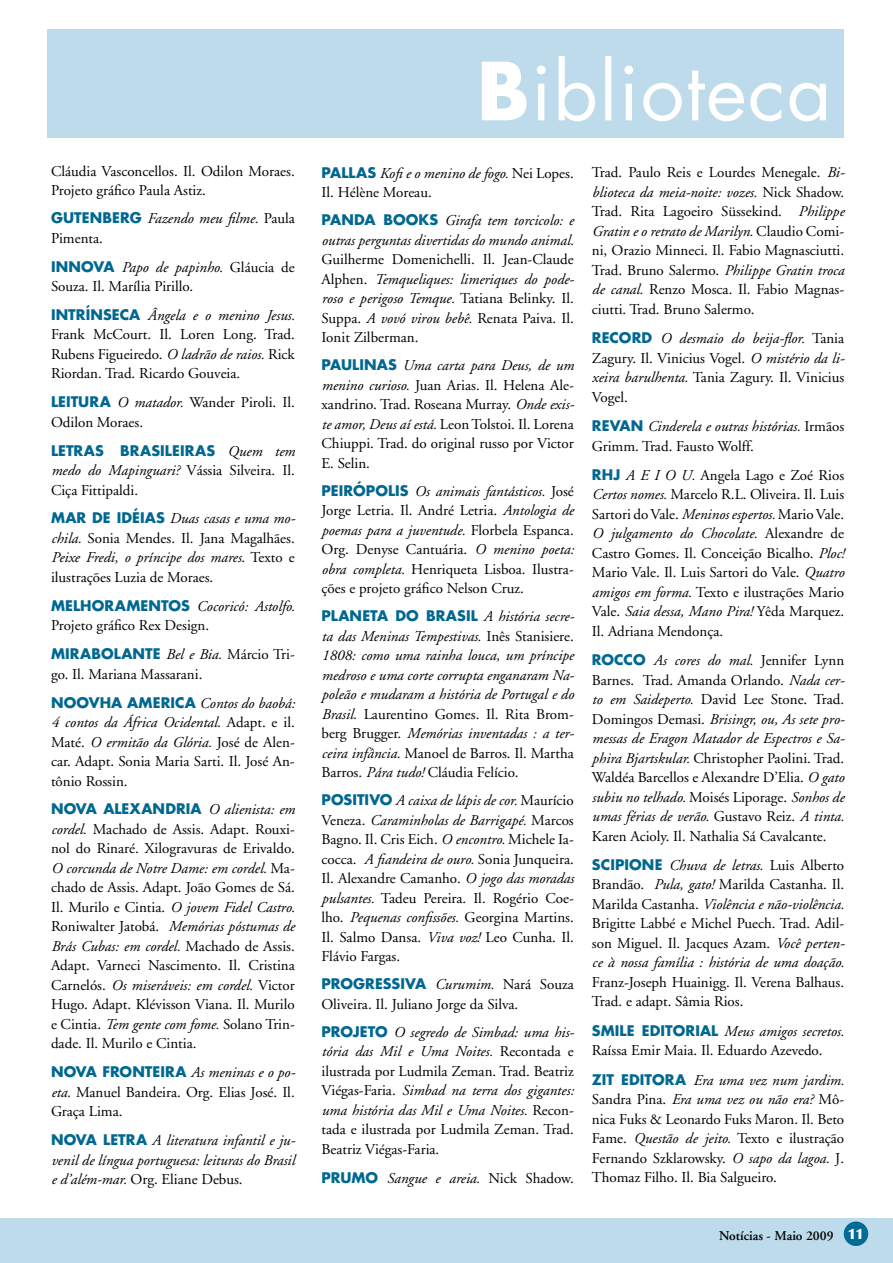
<style>
.page{position:relative;width:893px;height:1263px;background:#fff}
.page>*{position:absolute;margin:0;border:0;box-sizing:border-box;transform-origin:0 0}
.t1{font:15px/19.5px "Adobe Garamond";color:#000;text-align:justify}
.t2{font:italic 15px/19.5px "Adobe Garamond";color:#000}
.t3{font:700 14.25px "Futura";letter-spacing:.005em;color:#006890}
.t4{font:600 13.5px "Adobe Garamond";color:#000}
.s1{font-family:"Futura";font-weight:700;font-style:normal;font-size:14.25px;color:#006890}
.s2{font-style:normal}
.s3{font-family:"Futura";font-weight:700;font-size:14.25px;color:#006890}
.s4{font-style:italic}
.s5{font-family:"Adobe Garamond";font-weight:400;font-style:italic;font-size:15px;color:#000}
.s6{font-family:"Adobe Garamond";font-weight:400;font-size:15px;color:#000}
.s7{font-family:"Britannic";font-weight:700;font-size:15px;color:#fff}
</style>
<div class="page">
<div style="left:0;top:1218px;width:893px;height:45px;background:#bddbea"></div>
<div style="left:844px;top:1221px;width:24px;height:25px;background:#006c95;border-radius:50%"></div>
<div style="left:48px;top:29px;width:796px;height:108px;background:#bddbea"></div>
<svg style="left:482px;top:56px;width:344px;height:65px"></svg>
<p class="t1" style="left:51px;top:161px;width:245px">Cláudia Vasconcellos. Il. Odilon Moraes.<br>Projeto gráfico Paula Astiz.</p>
<p class="t2" style="left:51px;top:209px;width:245px"><span class="s1">GUTENBERG</span> Fazendo meu filme. <span class="s2">Paula<br>Pimenta.</span></p>
<p class="t1" style="left:51px;top:257px;width:245px"><span class="s3">INNOVA</span> <span class="s4">Papo de papinho.</span> Gláucia de<br>Souza. Il. Marília Pirillo.</p>
<p class="t1" style="left:51px;top:306px;width:245px"><span class="s3">INTRÍNSECA</span> <span class="s4">Ângela e o menino Jesus.<br></span>Frank McCourt. Il. Loren Long. Trad.<br>Rubens Figueiredo. <span class="s4">O ladrão de raios.</span> Rick Riordan. Trad. Ricardo Gouveia.</p>
<p class="t1" style="left:51px;top:393px;width:245px"><span class="s3">LEITURA</span> <span class="s4">O matador.</span> Wander Piroli. Il.<br>Odilon Moraes.</p>
<p class="t3" style="left:51px;top:440px;width:245px">LETRAS BRASILEIRAS <span class="s5">Quem tem</span></p>
<p class="t1" style="left:51px;top:461px;width:245px"><span class="s4">medo do Mapinguari?</span> Vássia Silveira. Il.<br>Ciça Fittipaldi.</p>
<p class="t1" style="left:51px;top:509px;width:246px"><span class="s3">MAR DE IDÉIAS</span> <span class="s4">Duas casas e uma mo&shy;chila.</span> Sonia Mendes. Il. Jana Magalhães.<br><span class="s4">Peixe Fredi, o príncipe dos mares</span>. Texto e ilustrações Luzia de Moraes.</p>
<p class="t1" style="left:51px;top:597px;width:245px"><span class="s3">MELHORAMENTOS</span> <span class="s4">Cocoricó: Astolfo.<br></span>Projeto gráfico Rex Design.</p>
<p class="t3" style="left:51px;top:644px;width:245px">MIRABOLANTE <span class="s5">Bel e Bia.</span> <span class="s6">Márcio Tri-</span></p>
<p class="t1" style="left:51px;top:660px;width:245px;line-height:28.8px">go. Il. Mariana Massarani.<br><span class="s3">NOOVHA AMERICA</span> <span class="s4">Contos do baobá:</span></p>
<p class="t1" style="left:51px;top:713px;width:245px"><span class="s4">4 contos da África Ocidental.</span> Adapt. e il.<br>Maté. <span class="s4">O ermitão da Glória.</span> José de Alen&shy;car. Adapt. Sonia Maria Sarti. Il. José An&shy;tônio Rossin.</p>
<p class="t3" style="left:51px;top:799px;width:245px">NOVA ALEXANDRIA <span class="s5">O alienista: em</span></p>
<p class="t1" style="left:51px;top:820px;width:245px"><span class="s4">cordel.</span> Machado de Assis. Adapt. Rouxi&shy;nol do Rinaré. Xilogravuras de Erivaldo.<br><span class="s4">O corcunda de Notre Dame: em cordel.</span> Ma&shy;chado de Assis. Adapt. João Gomes de Sá.<br>Il. Murilo e Cintia. <span class="s4">O jovem Fidel Castro.<br></span>Roniwalter Jatobá. <span class="s4">Memórias póstumas de Brás Cubas: em cordel.</span> Machado de Assis.<br>Adapt. Varneci Nascimento. Il. Cristina Carnelós. <span class="s4">Os miseráveis: em cordel.</span> Victor Hugo. Adapt. Klévisson Viana. Il. Murilo e Cintia. <span class="s4">Tem gente com fome.</span> Solano Trin&shy;dade. Il. Murilo e Cintia.</p>
<p class="t1" style="left:51px;top:1063px;width:246px"><span class="s3">NOVA FRONTEIRA</span> <span class="s4">As meninas e o po&shy;eta.</span> Manuel Bandeira. Org. Elias José. Il.<br>Graça Lima.</p>
<p class="t2" style="left:51px;top:1131px;width:246px;text-align:justify"><span class="s1">NOVA LETRA</span> A literatura infantil e ju&shy;venil de língua portuguesa: leituras do Brasil e d’além-mar. <span class="s2">Org. Eliane Debus.</span></p>
<p class="t1" style="left:321px;top:164px;width:254px"><span class="s3">PALLAS</span> <span class="s4">Kofi e o menino de fogo.</span> Nei Lopes.<br>Il. Hélène Moreau.</p>
<p class="t2" style="left:321px;top:211px;width:254px"><span class="s1">PANDA BOOKS</span> Girafa tem torcicolo: e outras perguntas divertidas do mundo animal.</p>
<p class="t1" style="left:321px;top:250px;width:254px">Guilherme Domenichelli. Il. Jean-Claude Alphen. <span class="s4">Temqueliques: limeriques do pode&shy;roso e perigoso Temque.</span> Tatiana Belinky. Il.<br>Suppa. <span class="s4">A vovó virou bebê.</span> Renata Paiva. Il.<br>Ionit Zilberman.</p>
<p class="t1" style="left:321px;top:356px;width:254px"><span class="s3">PAULINAS</span> <span class="s4">Uma carta para Deus, de um menino curioso.</span> Juan Arias. Il. Helena Ale&shy;xandrino. Trad. Roseana Murray. <span class="s4">Onde exis&shy;te amor, Deus aí está.</span> Leon Tolstoi. Il. Lorena Chiuppi. Trad. do original russo por Victor E. Selin.</p>
<p class="t1" style="left:321px;top:482px;width:254px"><span class="s3">PEIRÓPOLIS</span> <span class="s4">Os animais fantásticos.</span> José Jorge Letria. Il. André Letria. <span class="s4">Antologia de poemas para a juventude.</span> Florbela Espanca.<br>Org. Denyse Cantuária. <span class="s4">O menino poeta: obra completa.</span> Henriqueta Lisboa. Ilustra&shy;ções e projeto gráfico Nelson Cruz.</p>
<p class="t3" style="left:321px;top:606px;width:254px">PLANETA DO BRASIL <span class="s5">A história secre-</span></p>
<p class="t2" style="left:321px;top:627px;width:254px;text-align:justify">ta das Meninas Tempestivas. <span class="s2">Inês Stanisiere.<br></span>1808: como uma rainha louca, um príncipe medroso e uma corte corrupta enganaram Na&shy;poleão e mudaram a história de Portugal e do Brasil. <span class="s2">Laurentino Gomes. Il. Rita Brom&shy;berg Brugger.</span> Memórias inventadas : a ter&shy;ceira infância. <span class="s2">Manoel de Barros. Il. Martha Barros.</span> Pára tudo! <span class="s2">Cláudia Felício.</span></p>
<p class="t1" style="left:321px;top:791px;width:254px"><span class="s3">POSITIVO</span> <span class="s4">A caixa de lápis de cor.</span> Maurício Veneza. <span class="s4">Caraminholas de Barrigapé.</span> Marcos Bagno. Il. Cris Eich. <span class="s4">O encontro.</span> Michele Ia&shy;cocca. <span class="s4">A fiandeira de ouro.</span> Sonia Junqueira.<br>Il. Alexandre Camanho. <span class="s4">O jogo das moradas pulsantes.</span> Tadeu Pereira. Il. Rogério Coe&shy;lho. <span class="s4">Pequenas confissões.</span> Georgina Martins.<br>Il. Salmo Dansa. <span class="s4">Viva voz!</span> Leo Cunha. Il.<br>Flávio Fargas.</p>
<p class="t3" style="left:321px;top:974px;width:254px">PROGRESSIVA <span class="s5">Curumim.</span> <span class="s6">Nará Souza</span></p>
<p class="t1" style="left:321px;top:990px;width:254px;line-height:28px">Oliveira. Il. Juliano Jorge da Silva.<br><span class="s3">PROJETO</span> <span class="s4">O segredo de Simbad: uma his-</span></p>
<p class="t1" style="left:321px;top:1042px;width:254px"><span class="s4">tória das Mil e Uma Noites.</span> Recontada e ilustrada por Ludmila Zeman. Trad. Beatriz Viégas-Faria. <span class="s4">Simbad na terra dos gigantes: uma história das Mil e Uma Noites.</span> Recon&shy;tada e ilustrada por Ludmila Zeman. Trad.<br>Beatriz Viégas-Faria.</p>
<p class="t2" style="left:321px;top:1169px;width:254px"><span class="s1">PRUMO</span> Sangue e areia. <span class="s2">Nick Shadow.</span></p>
<p class="t1" style="left:592px;top:163px;width:254px">Trad. Paulo Reis e Lourdes Menegale. <span class="s4">Bi&shy;blioteca da meia-noite: vozes.</span> Nick Shadow.<br>Trad. Rita Lagoeiro Süssekind. <span class="s4">Philippe Gratin e o retrato de Marilyn.</span> Claudio Comi&shy;ni, Orazio Minneci. Il. Fabio Magnasciutti.<br>Trad. Bruno Salermo. <span class="s4">Philippe Gratin troca de canal.</span> Renzo Mosca. Il. Fabio Magnas&shy;ciutti. Trad. Bruno Salermo.</p>
<p class="t1" style="left:592px;top:329px;width:254px"><span class="s3">RECORD</span> <span class="s4">O desmaio do beija-flor.</span> Tania Zagury. Il. Vinicius Vogel. <span class="s4">O mistério da li&shy;xeira barulhenta.</span> Tania Zagury. Il. Vinicius Vogel.</p>
<p class="t1" style="left:592px;top:417px;width:254px"><span class="s3">REVAN</span> <span class="s4">Cinderela e outras histórias.</span> Irmãos<br>Grimm. Trad. Fausto Wolff.</p>
<p class="t1" style="left:592px;top:466px;width:254px"><span class="s3">RHJ</span> <span class="s4">A E I O U.</span> Angela Lago e Zoé Rios <span class="s4">Certos nomes.</span> Marcelo R.L. Oliveira. Il. Luis Sartori do Vale. <span class="s4">Meninos espertos.</span> Mario Vale.<br><span class="s4">O julgamento do Chocolate.</span> Alexandre de Castro Gomes. Il. Conceição Bicalho. <span class="s4">Ploc!<br></span>Mario Vale. Il. Luis Sartori do Vale. <span class="s4">Quatro amigos em forma.</span> Texto e ilustrações Mario Vale. <span class="s4">Saia dessa, Mano Pira!</span> Yêda Marquez.<br>Il. Adriana Mendonça.</p>
<p class="t1" style="left:592px;top:651px;width:254px"><span class="s3">ROCCO</span> <span class="s4">As cores do mal.</span> Jennifer Lynn Barnes. Trad. Amanda Orlando. <span class="s4">Nada cer&shy;to em Saideperto.</span> David Lee Stone. Trad.<br>Domingos Demasi. <span class="s4">Brisingr, ou, As sete pro&shy;messas de Eragon Matador de Espectros e Sa&shy;phira Bjartskular.</span> Christopher Paolini. Trad.<br>Waldéa Barcellos e Alexandre D’Elia. <span class="s4">O gato subiu no telhado.</span> Moisés Liporage. <span class="s4">Sonhos de umas férias de verão.</span> Gustavo Reiz. <span class="s4">A tinta.<br></span>Karen Acioly. Il. Nathalia Sá Cavalcante.</p>
<p class="t1" style="left:592px;top:856px;width:254px"><span class="s3">SCIPIONE</span> <span class="s4">Chuva de letras.</span> Luis Alberto Brandão. <span class="s4">Pula, gato!</span> Marilda Castanha. Il.<br>Marilda Castanha. <span class="s4">Violência e não-violência.<br></span>Brigitte Labbé e Michel Puech. Trad. Adil&shy;son Miguel. Il. Jacques Azam. <span class="s4">Você perten&shy;ce à nossa família : história de uma doação.</span></p>
<p class="t1" style="left:592px;top:973px;width:254px">Franz-Joseph Huainigg. Il. Verena Balhaus.<br>Trad. e adapt. Sâmia Rios.</p>
<p class="t1" style="left:592px;top:1022px;width:254px"><span class="s3">SMILE EDITORIAL</span> <span class="s4">Meus amigos secretos.<br></span>Raíssa Emir Maia. Il. Eduardo Azevedo.</p>
<p class="t1" style="left:592px;top:1070px;width:254px"><span class="s3">ZIT EDITORA</span> <span class="s4">Era uma vez num jardim.<br></span>Sandra Pina. <span class="s4">Era uma vez ou não era?</span> Mô&shy;nica Fuks &amp; Leonardo Fuks Maron. Il. Beto Fame. <span class="s4">Questão de jeito.</span> Texto e ilustração Fernando Szklarowsky. <span class="s4">O sapo da lagoa.</span> J.<br>Thomaz Filho. Il. Bia Salgueiro.</p>
<p class="t4" style="left:719px;top:1229px;width:147px">Notícias - Maio 2009 <span class="s7">11</span></p>
</div>
